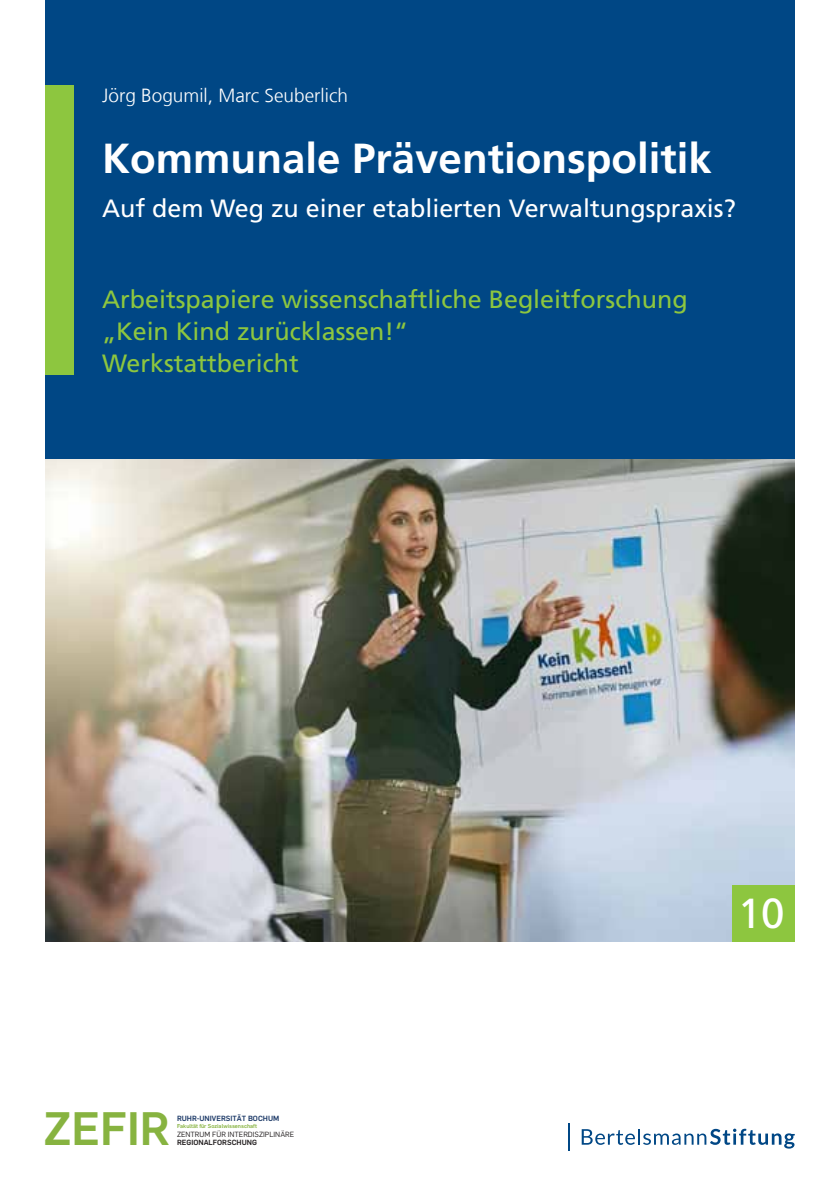
<style>
.page{position:relative;width:840px;height:1191px;background:#fff}
.page>*{position:absolute;margin:0;border:0;box-sizing:border-box;transform-origin:0 0}
.t1{font:700 46px "Rub Flama";color:#87b340}
.t2{font:700 42px "Frutiger LT Com";color:#fff}
.t3{font:42px "Frutiger LT Com";color:#fff}
.t4{font:25px/32px "Frutiger LT Com";color:#8dc63f}
.t5{font:25px "Frutiger LT Com";color:#fff}
.t6{font:300 19px "Frutiger LT Com";color:#fff}
.t7{font:7.4px "Rub Flama";color:#231f20}
.t8{font:700 7.4px "Rub Flama";color:#1d3a68}
.t9{font:700 7.4px "Rub Flama";color:#231f20}
.t10{font:700 5.6px "Rub Flama";color:#87b340}
</style>
<div class="page">
<div style="left:45px;top:0;width:749px;height:459px;background:#004785"></div>
<div style="left:45px;top:85px;width:29px;height:289px;background:#8dc63f"></div>
<img style="left:45px;top:459px;width:749px;height:482px">
<svg style="left:581px;top:1128px;width:213px;height:20px"></svg>
<hr style="left:567px;top:1123px;width:2px;height:27px;background:#004785">
<div style="left:731px;top:884px;width:63px;height:57px;background:#8dc63f"></div>
<p class="t6" style="left:102px;top:84px;width:247px">Jörg Bogumil, Marc Seuberlich</p>
<h2 class="t2" style="left:102px;top:134px;width:611px">Kommunale Präventionspolitik</h2>
<p class="t5" style="left:102px;top:194px;width:635px">Auf dem Weg zu einer etablierten Verwaltungspraxis?</p>
<p class="t4" style="left:102px;top:283px;width:586px">Arbeitspapiere wissenschaftliche Begleitforschung „Kein Kind zurücklassen!“<br>Werkstattbericht</p>
<h1 class="t1" style="left:44px;top:1095px;width:127px">ZEFIR</h1>
<p class="t8" style="left:177px;top:1113px;width:104px">RUHR-UNIVERSITÄT BOCHUM</p>
<p class="t10" style="left:177px;top:1121px;width:81px">Fakultät für Sozialwissenschaft</p>
<p class="t7" style="left:177px;top:1128px;width:119px">ZENTRUM FÜR INTERDISZIPLINÄRE</p>
<p class="t9" style="left:177px;top:1137px;width:81px">REGIONALFORSCHUNG</p>
<h2 class="t3" style="left:737px;top:888px;width:48px">10</h2>
</div>
